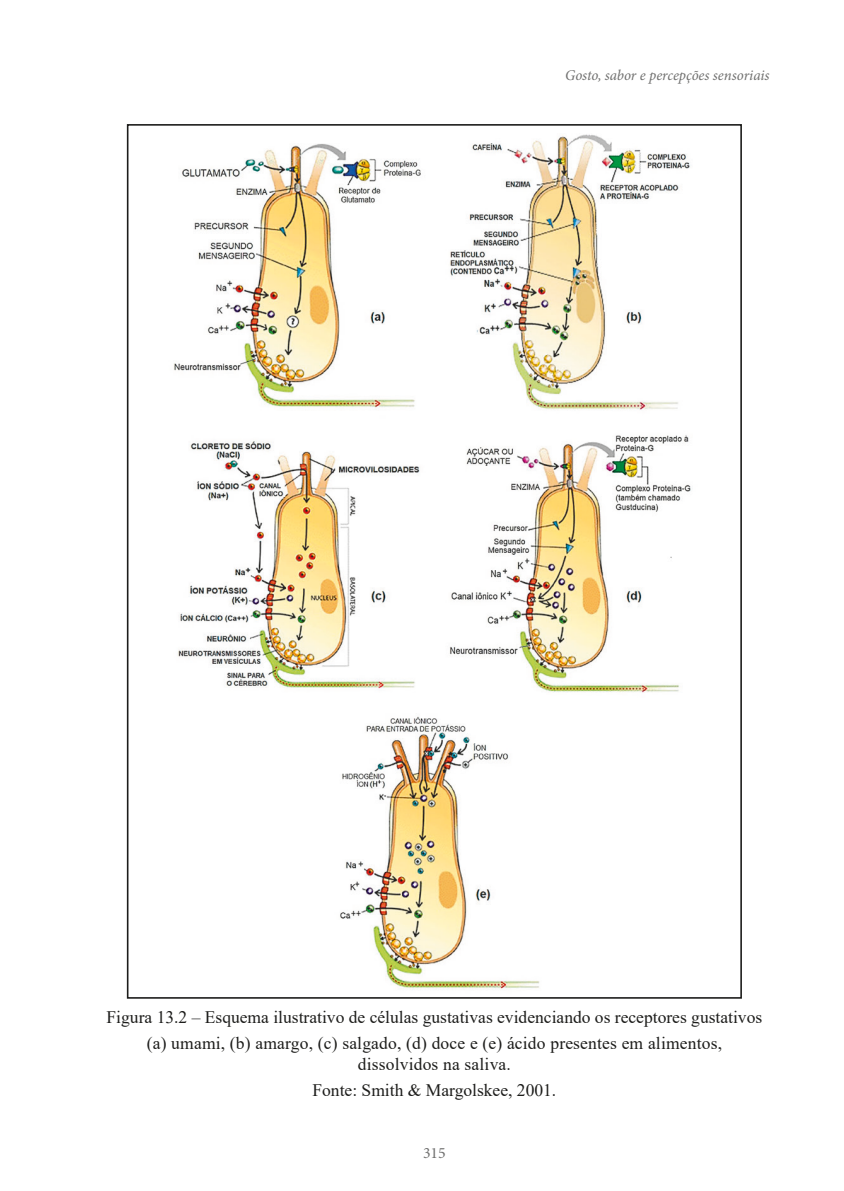
<style>
.page{position:relative;width:844px;height:1191px;background:#fff}
.page>*{position:absolute;margin:0;border:0;box-sizing:border-box;transform-origin:0 0}
.t1{font:17.5px/25.9px "Times New Roman";color:#1d1d1b;text-align:center}
.t2{font:15.75px "Minion Pro";color:#70706f}
.t3{font:italic 14.88px "Minion Pro";letter-spacing:-.005em;color:#70706f}
</style>
<div class="page">
<img style="left:174px;top:134px;width:517px;height:855px">
<p class="t3" style="left:565px;top:65px;width:206px">Gosto, sabor e percepções sensoriais</p>
<p class="t1" style="left:106px;top:1004px;width:657px">Figura 13.2 – Esquema ilustrativo de células gustativas evidenciando os receptores gustativos (a) umami, (b) amargo, (c) salgado, (d) doce e (e) ácido presentes em alimentos,</p>
<p class="t1" style="left:312px;top:1051px;width:245px">dissolvidos na saliva.<br>Fonte: Smith &amp; Margolskee, 2001.</p>
<p class="t2" style="left:423px;top:1142px;width:24px">315</p>
</div>
